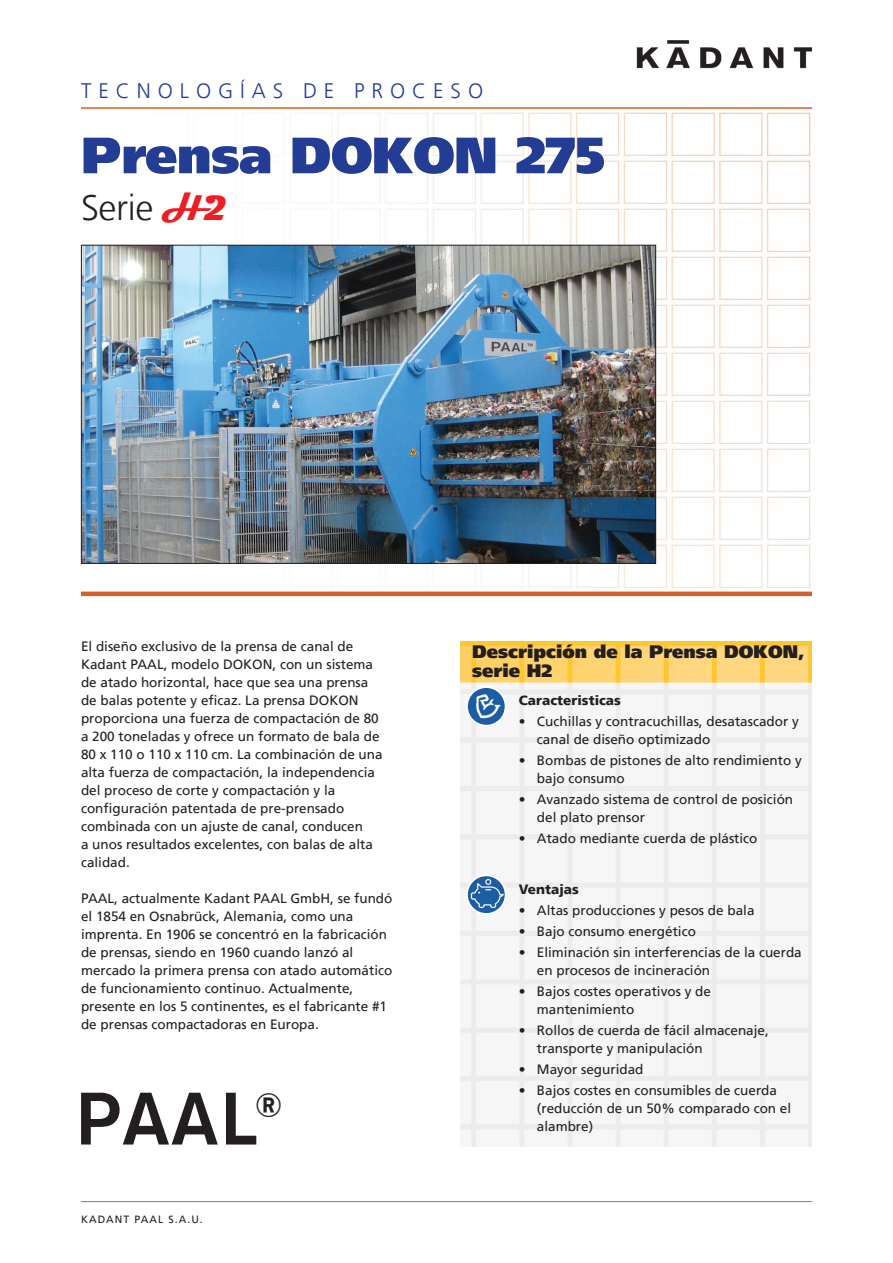
<style>
.page{position:relative;width:893px;height:1263px;background:#fff}
.page>*{position:absolute;margin:0;border:0;box-sizing:border-box;transform-origin:0 0}
.t1{font:500 73.35px "Akzidenz Grotesk BQ";color:#231f20}
.KADANT_BROCHURE_TITL{font:900 51px "Frutiger LT";letter-spacing:-.01em;color:#233d95}
.KADANT_BROCHURE_HEAD{font:300 36px "Frutiger LT";letter-spacing:-.01em;color:#231f20}
.t2{font:500 33.6px "Akzidenz Grotesk BQ";color:#231f20}
.KADANT_BROCHURE_UNIT{font:300 21px "Frutiger LT";letter-spacing:.33em;color:#233d95}
.KADANT_BROCHURE_SIDE{font:900 18px/19.5px "Frutiger LT";color:#231f20}
.KADANT_BROCHURE_BODY{font:13.5px/18px "Frutiger LT";color:#231f20}
.KADANT_BROCHURE_BULL{font:13.5px/18px "Frutiger LT";color:#231f20}
.KADANT_BROCHURE_BULL-2{font:900 13.5px "Frutiger LT";color:#231f20}
.KADANT_BROCHURE_BOIL{font:10.5px "Frutiger LT";letter-spacing:.1em;color:#231f20}
.s1{font-family:"Magneto";font-weight:700;color:#ee1d23}
</style>
<div class="page">
<img style="left:81px;top:112px;width:731px;height:480px">
<img style="left:636px;top:40px;width:176px;height:28px">
<hr style="left:81px;top:107px;width:731px;height:2px;background:#d66127">
<img style="left:83px;top:247px;width:571px;height:315px">
<hr style="left:81px;top:592px;width:731px;height:4px;background:#d66127">
<hr style="left:81px;top:1201px;width:731px;height:1px;background:#d66127">
<img style="left:460px;top:641px;width:352px;height:505px">
<img style="left:467px;top:687px;width:39px;height:39px;border-radius:19px">
<div style="left:466px;top:686px;width:41px;height:41px;border:2px solid #fff;border-radius:50%"></div>
<img style="left:467px;top:875px;width:39px;height:39px;border-radius:19px">
<div style="left:466px;top:874px;width:41px;height:41px;border:2px solid #fff;border-radius:50%"></div>
<p class="KADANT_BROCHURE_UNIT" style="left:81px;top:78px;width:404px">TECNOLOGÍAS DE PROCESO</p>
<p class="KADANT_BROCHURE_TITL" style="left:81px;top:124px;width:526px">Prensa DOKON 275</p>
<p class="KADANT_BROCHURE_HEAD" style="left:81px;top:187px;width:148px">Serie <span class="s1">H2</span></p>
<p class="KADANT_BROCHURE_BODY" style="left:81px;top:638px;width:303px">El diseño exclusivo de la prensa de canal de Kadant PAAL, modelo DOKON, con un sistema de atado horizontal, hace que sea una prensa de balas potente y eficaz. La prensa DOKON proporciona una fuerza de compactación de 80 a 200 toneladas y ofrece un formato de bala de 80 x 110 o 110 x 110 cm. La combinación de una alta fuerza de compactación, la independencia del proceso de corte y compactación y la configuración patentada de pre-prensado combinada con un ajuste de canal, conducen<br>a unos resultados excelentes, con balas de alta calidad.</p>
<p class="KADANT_BROCHURE_BODY" style="left:81px;top:890px;width:313px">PAAL, actualmente Kadant PAAL GmbH, se fundó el 1854 en Osnabrück, Alemania, como una imprenta. En 1906 se concentró en la fabricación de prensas, siendo en 1960 cuando lanzó al mercado la primera prensa con atado automático de funcionamiento continuo. Actualmente, presente en los 5 continentes, es el fabricante #1 de prensas compactadoras en Europa.</p>
<p class="t1" style="left:75px;top:1074px;width:185px">PAAL</p>
<p class="t2" style="left:255px;top:1084px;width:29px">®</p>
<p class="KADANT_BROCHURE_BOIL" style="left:81px;top:1213px;width:123px">KADANT PAAL S.A.U.</p>
<p class="KADANT_BROCHURE_SIDE" style="left:472px;top:641px;width:334px">Descripción de la Prensa DOKON, serie H2</p>
<p class="KADANT_BROCHURE_BULL-2" style="left:519px;top:692px;width:103px">Caracteristicas</p>
<p class="KADANT_BROCHURE_BULL" style="left:537px;top:713px;width:263px;text-indent:-18px">• Cuchillas y contracuchillas, desatascador y canal de diseño optimizado</p>
<p class="KADANT_BROCHURE_BULL" style="left:537px;top:752px;width:266px;text-indent:-18px">• Bombas de pistones de alto rendimiento y bajo consumo</p>
<p class="KADANT_BROCHURE_BULL" style="left:537px;top:791px;width:258px;text-indent:-18px">• Avanzado sistema de control de posición del plato prensor</p>
<p class="KADANT_BROCHURE_BULL" style="left:519px;top:830px;width:240px">• Atado mediante cuerda de plástico</p>
<p class="KADANT_BROCHURE_BULL-2" style="left:519px;top:881px;width:62px">Ventajas</p>
<p class="KADANT_BROCHURE_BULL" style="left:519px;top:901px;width:237px">• Altas producciones y pesos de bala</p>
<p class="KADANT_BROCHURE_BULL" style="left:519px;top:922px;width:179px">• Bajo consumo energético</p>
<p class="KADANT_BROCHURE_BULL" style="left:537px;top:943px;width:266px;text-indent:-18px">• Eliminación sin interferencias de la cuerda en procesos de incineración</p>
<p class="KADANT_BROCHURE_BULL" style="left:537px;top:982px;width:176px;text-indent:-18px">• Bajos costes operativos y de mantenimiento</p>
<p class="KADANT_BROCHURE_BULL" style="left:537px;top:1021px;width:233px;text-indent:-18px">• Rollos de cuerda de fácil almacenaje, transporte y manipulación</p>
<p class="KADANT_BROCHURE_BULL" style="left:519px;top:1060px;width:126px">• Mayor seguridad</p>
<p class="KADANT_BROCHURE_BULL" style="left:537px;top:1081px;width:256px;text-indent:-18px">• Bajos costes en consumibles de cuerda (reducción de un 50% comparado con el</p>
<p class="KADANT_BROCHURE_BULL" style="left:537px;top:1117px;width:58px">alambre)</p>
</div>
